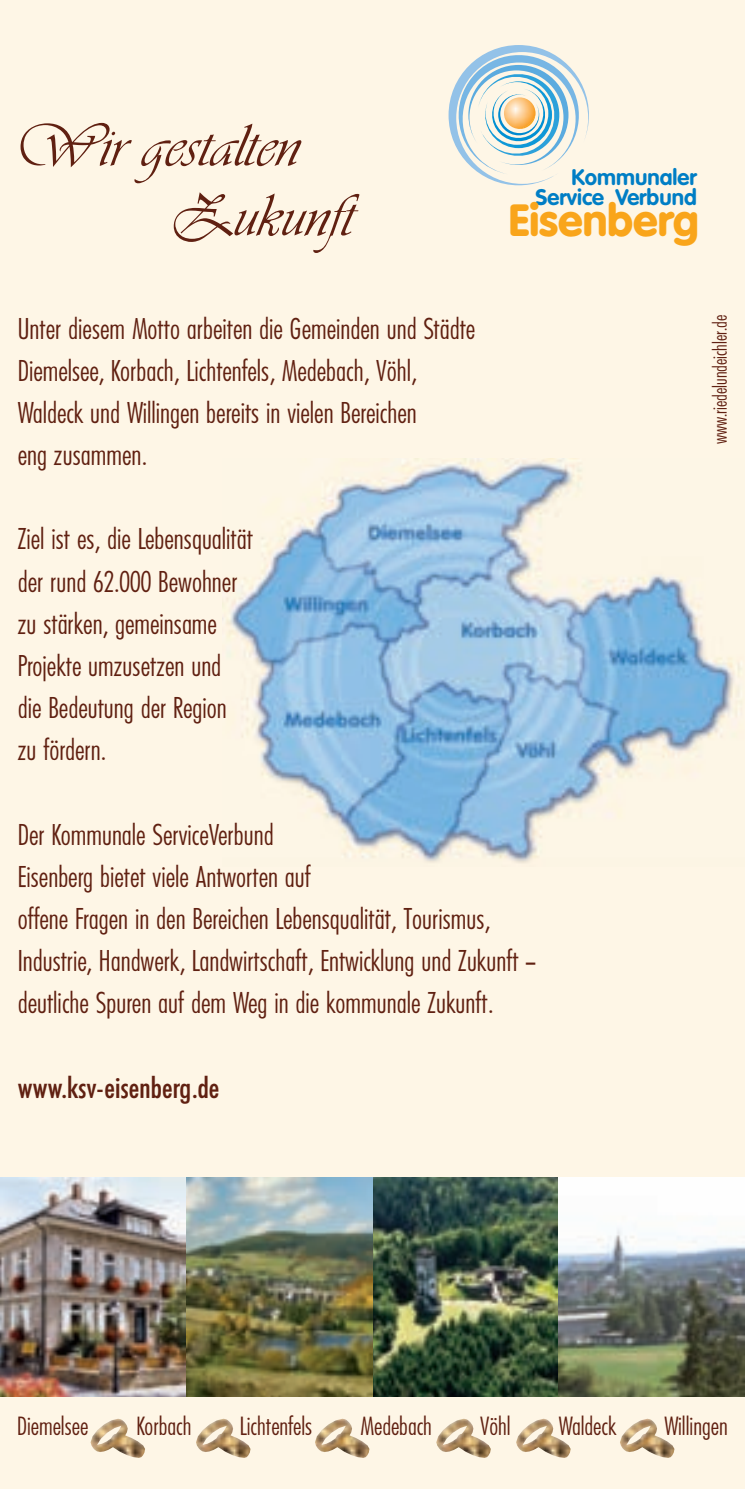
<style>
.page{position:relative;width:745px;height:1489px;background:#fff}
.page>*{position:absolute;margin:0;border:0;box-sizing:border-box;transform-origin:0 0}
.t1{font:62.75px/70px "Vivaldi D";color:#602011}
.t2{font:900 44.5px "VAG Rounded";color:#f9a51b}
.t3{font:300 30px/42.2px "Futura Condensed BQ";color:#602011}
.t4{font:500 30px "Futura Condensed BQ";color:#602011}
.t5{font:300 26.25px "Futura Condensed BQ";color:#602011}
.t6{font:700 22.25px/20.8px "VAG Rounded";color:#007ec5;text-align:right}
.t7{font:300 20px "Futura Condensed BQ";color:#602011}
</style>
<div class="page">
<div style="left:0;top:0;width:744px;height:1488px;background:#fef6e6"></div>
<svg style="left:448px;top:45px;width:140px;height:140px"></svg>
<img style="left:503px;top:97px;width:32px;height:32px">
<img style="left:222px;top:458px;width:519px;height:405px">
<img style="left:0;top:1177px;width:744px;height:219px">
<img style="left:90px;top:1418px;width:55px;height:39px">
<img style="left:196px;top:1418px;width:54px;height:39px">
<img style="left:315px;top:1418px;width:54px;height:39px">
<img style="left:436px;top:1418px;width:54px;height:39px">
<img style="left:516px;top:1418px;width:54px;height:39px">
<img style="left:620px;top:1418px;width:54px;height:39px">
<h1 class="t1" style="left:171px;top:109px;width:205px;text-indent:-157px">Wir gestalten<br>Zukunft</h1>
<p class="t6" style="left:535px;top:168px;width:163px">Kommunaler<br>Service Verbund</p>
<h2 class="t2" style="left:508px;top:201px;width:191px">Eisenberg</h2>
<p class="t3" style="left:18px;top:307px;width:459px">Unter diesem Motto arbeiten die Gemeinden und Städte Diemelsee, Korbach, Lichtenfels, Medebach, Vöhl, Waldeck und Willingen bereits in vielen Bereichen<br>eng zusammen.</p>
<p class="t3" style="left:18px;top:517px;width:237px">Ziel ist es, die Lebensqualität der rund 62.000 Bewohner zu stärken, gemeinsame<br>Projekte umzusetzen und<br>die Bedeutung der Region zu fördern.</p>
<p class="t3" style="left:18px;top:812px;width:519px">Der Kommunale ServiceVerbund<br>Eisenberg bietet viele Antworten auf<br>offene Fragen in den Bereichen Lebensqualität, Tourismus, Industrie, Handwerk, Landwirtschaft, Entwicklung und Zukunft – deutliche Spuren auf dem Weg in die kommunale Zukunft.</p>
<p class="t4" style="left:18px;top:1071px;width:203px">www.ksv-eisenberg.de</p>
<p class="t7" style="left:708px;top:444px;width:131px;rotate:-90deg">www.riedelundeichler.de</p>
<p class="t5" style="left:17px;top:1411px;width:73px">Diemelsee</p>
<p class="t5" style="left:136px;top:1411px;width:57px">Korbach</p>
<p class="t5" style="left:239px;top:1411px;width:74px">Lichtenfels</p>
<p class="t5" style="left:360px;top:1411px;width:73px">Medebach</p>
<p class="t5" style="left:480px;top:1411px;width:32px">Vöhl</p>
<p class="t5" style="left:558px;top:1411px;width:59px">Waldeck</p>
<p class="t5" style="left:664px;top:1411px;width:65px">Willingen</p>
</div>
